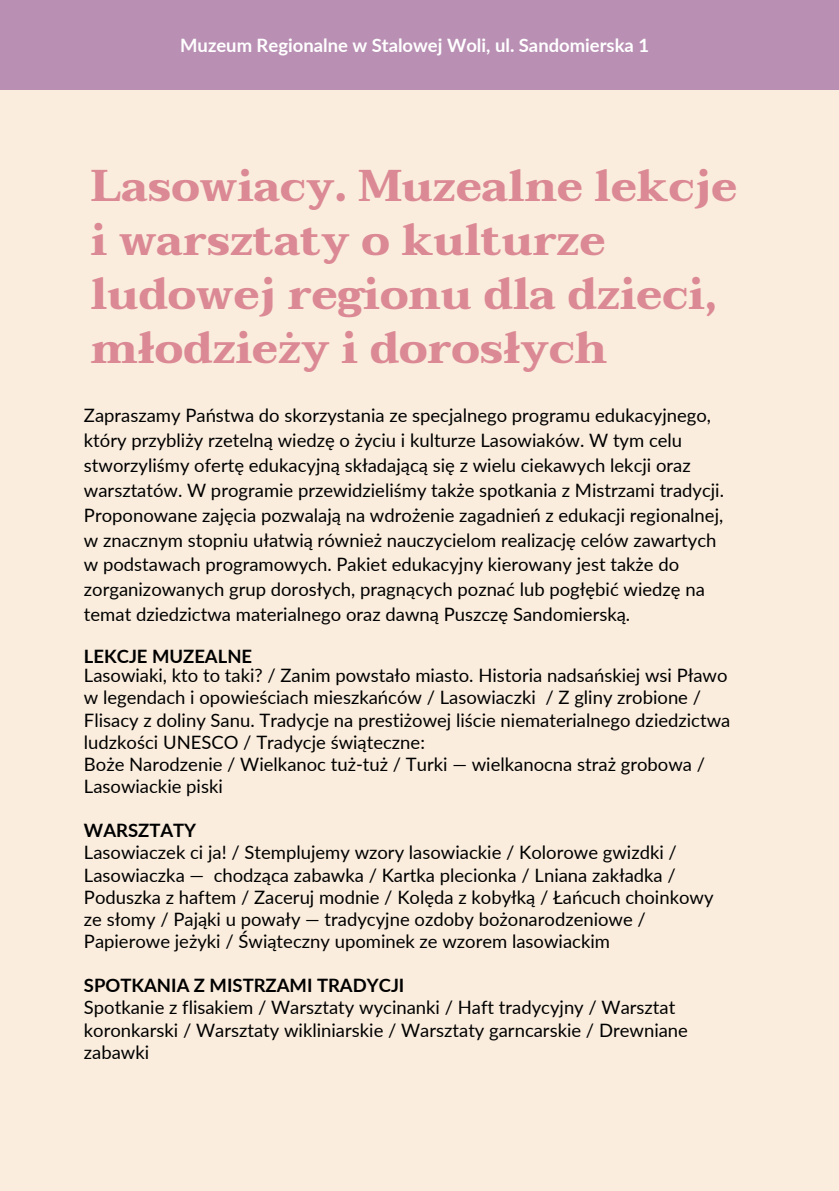
<style>
.page{position:relative;width:839px;height:1191px;background:#fff}
.page>*{position:absolute;margin:0;border:0;box-sizing:border-box;transform-origin:0 0}
.t1{font:700 44.2px/54px "Taviraj";color:#db8994}
.t2{font:18.4px/22.2px "Lato";color:#000}
.t3{font:700 18.4px "Lato";color:#000}
.t4{font:700 18.4px "Lato";color:#fff}
</style>
<div class="page">
<div style="left:0;top:84px;width:838px;height:1107px;background:#faeddd"></div>
<div style="left:0;top:0;width:838px;height:90px;background:#b990b4"></div>
<h1 class="t4" style="left:180px;top:34px;width:470px">Muzeum Regionalne w Stalowej Woli, ul. Sandomierska 1</h1>
<h2 class="t1" style="left:91px;top:158px;width:647px">Lasowiacy. Muzealne lekcje i warsztaty o kulturze ludowej regionu dla dzieci, młodzieży i dorosłych</h2>
<p class="t2" style="left:84px;top:402px;width:641px;line-height:25px">Zapraszamy Państwa do skorzystania ze specjalnego programu edukacyjnego, który przybliży rzetelną wiedzę o życiu i kulturze Lasowiaków. W tym celu stworzyliśmy ofertę edukacyjną składającą się z wielu ciekawych lekcji oraz warsztatów. W programie przewidzieliśmy także spotkania z Mistrzami tradycji.<br>Proponowane zajęcia pozwalają na wdrożenie zagadnień z edukacji regionalnej, w znacznym stopniu ułatwią również nauczycielom realizację celów zawartych w podstawach programowych. Pakiet edukacyjny kierowany jest także do zorganizowanych grup dorosłych, pragnących poznać lub pogłębić wiedzę na temat dziedzictwa materialnego oraz dawną Puszczę Sandomierską.</p>
<p class="t3" style="left:84px;top:645px;width:170px">LEKCJE MUZEALNE</p>
<p class="t2" style="left:84px;top:664px;width:648px">Lasowiaki, kto to taki? / Zanim powstało miasto. Historia nadsańskiej wsi Pławo w legendach i opowieściach mieszkańców / Lasowiaczki / Z gliny zrobione / Flisacy z doliny Sanu. Tradycje na prestiżowej liście niematerialnego dziedzictwa ludzkości UNESCO / Tradycje świąteczne:<br>Boże Narodzenie / Wielkanoc tuż-tuż / Turki — wielkanocna straż grobowa / Lasowiackie piski</p>
<p class="t3" style="left:84px;top:819px;width:114px">WARSZTATY</p>
<p class="t2" style="left:84px;top:841px;width:631px">Lasowiaczek ci ja! / Stemplujemy wzory lasowiackie / Kolorowe gwizdki / Lasowiaczka — chodząca zabawka / Kartka plecionka / Lniana zakładka / Poduszka z haftem / Zaceruj modnie / Kolęda z kobyłką / Łańcuch choinkowy ze słomy / Pająki u powały — tradycyjne ozdoby bożonarodzeniowe / Papierowe jeżyki / Świąteczny upominek ze wzorem lasowiackim</p>
<p class="t3" style="left:84px;top:974px;width:322px">SPOTKANIA Z MISTRZAMI TRADYCJI</p>
<p class="t2" style="left:84px;top:996px;width:605px">Spotkanie z flisakiem / Warsztaty wycinanki / Haft tradycyjny / Warsztat koronkarski / Warsztaty wikliniarskie / Warsztaty garncarskie / Drewniane zabawki</p>
</div>
